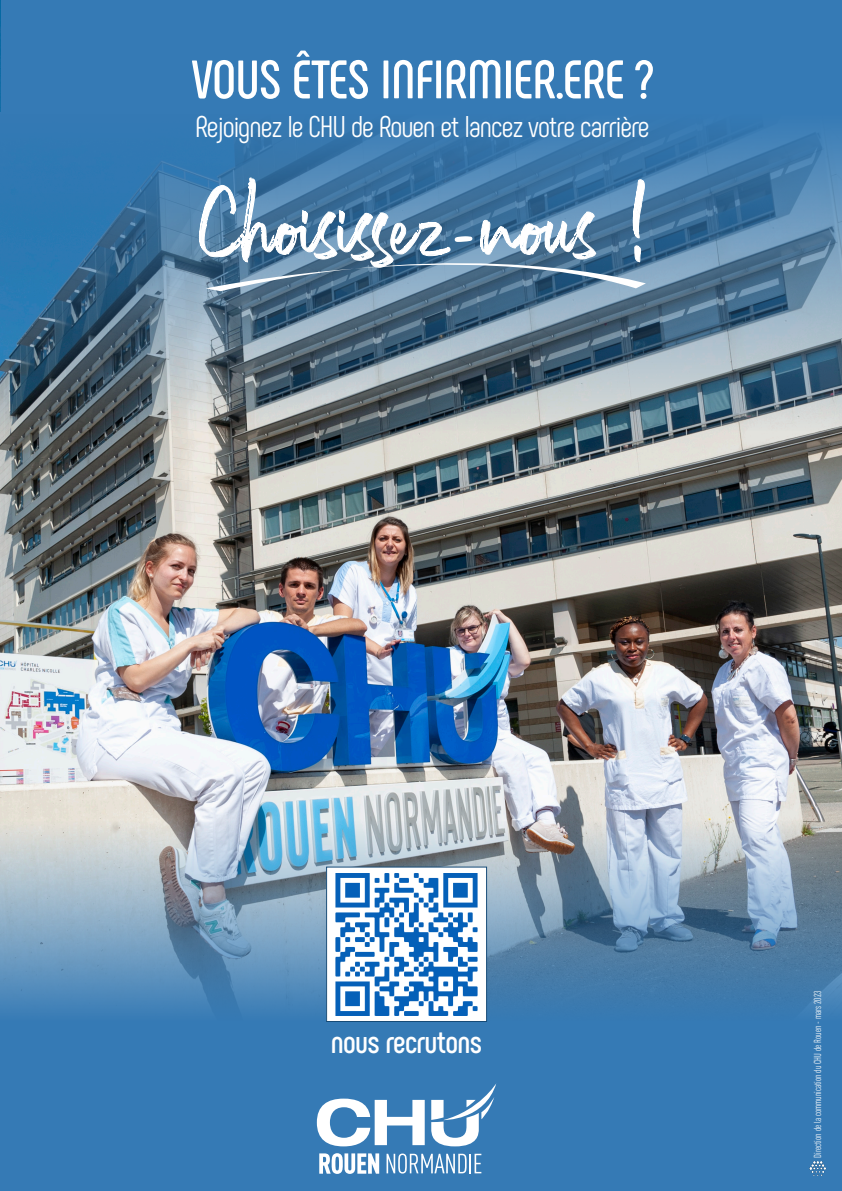
<style>
.page{position:relative;width:842px;height:1191px;background:#fff}
.page>*{position:absolute;margin:0;border:0;box-sizing:border-box;transform-origin:0 0}
.t1{font:700 54px "Phenomena";letter-spacing:-.01em;color:#fff}
.t2{font:700 32px "Phenomena";letter-spacing:-.02em;color:#fff}
.t3{font:30px "Phenomena";letter-spacing:-.035em;color:#fff}
.Texte_courant{font:condensed 10px "DINOT";color:#fff;scale:.9 1}
</style>
<div class="page">
<img style="left:0;top:0;width:842px;height:821px">
<svg style="left:0;top:821px;width:842px;height:201px;background:#799bb7"></svg>
<div style="left:0;top:1022px;width:842px;height:169px;background:#357ab5"></div>
<svg style="left:317px;top:1098px;width:108px;height:48px"></svg>
<svg style="left:431px;top:1084px;width:65px;height:62px"></svg>
<svg style="left:319px;top:1153px;width:60px;height:20px"></svg>
<svg style="left:386px;top:1153px;width:81px;height:20px"></svg>
<hr style="left:469px;top:1153px;width:2px;height:20px;background:#fff">
<svg style="left:475px;top:1153px;width:6px;height:20px"></svg>
<svg style="left:0;top:112px;width:842px;height:319px;background:#547b9a"></svg>
<div style="left:1px;top:0;width:841px;height:112px;background:#357ab5"></div>
<svg style="left:199px;top:178px;width:447px;height:113px;background:#678dac"></svg>
<img style="left:328px;top:868px;width:157px;height:152px">
<div style="left:326px;top:866px;width:161px;height:156px;border:1px solid #164b77"></div>
<img style="left:809px;top:1161px;width:18px;height:15px">
<p class="t1" style="left:191px;top:47px;width:463px">VOUS ÊTES INFIRMIER.ERE ?</p>
<p class="t3" style="left:195px;top:109px;width:456px">Rejoignez le CHU de Rouen et lancez votre carrière</p>
<p class="t2" style="left:331px;top:1022px;width:153px">nous recrutons</p>
<p class="Texte_courant" style="left:811px;top:1157px;width:187px;rotate:-90deg">Direction de la communication du CHU de Rouen - mars 2023</p>
</div>
